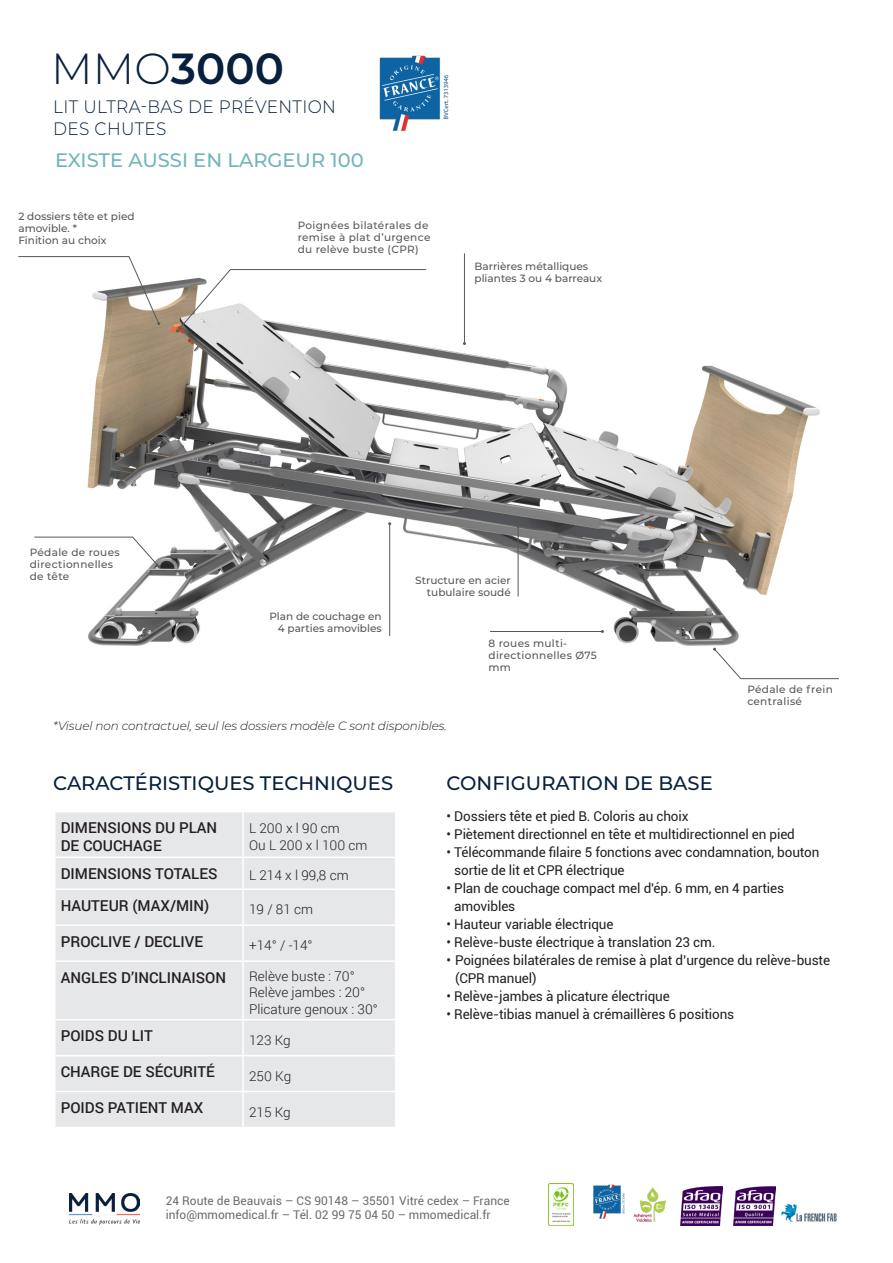
<style>
.page{position:relative;width:893px;height:1263px;background:#fff}
.page>*{position:absolute;margin:0;border:0;box-sizing:border-box;transform-origin:0 0}
.t1{font:600 43.5px "Montserrat";color:#08203d}
.t2{font:500 19.5px "Montserrat";color:#08203d}
.t3{font:500 19.5px "Montserrat";color:#72b5bd}
.surbrillance_GRIS{font:300 18px/21.6px "Montserrat";letter-spacing:.02em;color:#08203d;scale:.94 1}
.t4{font:500 15px/18px "Roboto";color:#231f20}
.Txt-blanc{font:13.5px/18px "Roboto";letter-spacing:-.01em;color:#231f20}
.t5{font:300 13.5px "Roboto";color:#231f20}
.t6{font:12px/14.4px "Roboto";color:#6c6d70}
.Txt-blanc-2{font:italic 300 12px "Montserrat";letter-spacing:-.01em;color:#231f20}
.legendes_Schema{font:500 10.5px/12px "Montserrat";letter-spacing:.03em;color:#57585a}
.legendes_Schema-2{font:500 10.5px/12px "Montserrat";letter-spacing:.01em;color:#57585a}
.s1{font-weight:300}
</style>
<div class="page">
<img style="left:781px;top:1203px;width:56px;height:19px">
<img style="left:734px;top:1187px;width:42px;height:38px">
<img style="left:593px;top:1184px;width:32px;height:34px">
<img style="left:548px;top:1183px;width:25px;height:42px">
<img style="left:70px;top:1194px;width:70px;height:30px">
<img style="left:633px;top:1187px;width:33px;height:35px">
<img style="left:680px;top:1187px;width:42px;height:38px">
<img style="left:87px;top:281px;width:733px;height:367px">
<hr style="left:389px;top:524px;width:1px;height:112px;background:#57585a">
<hr style="left:518px;top:526px;width:1px;height:70px;background:#57585a">
<svg style="left:18px;top:256px;width:142px;height:69px"></svg>
<hr style="left:490px;top:631px;width:112px;height:1px;background:#57585a">
<svg style="left:713px;top:648px;width:126px;height:31px"></svg>
<svg style="left:34px;top:536px;width:126px;height:32px"></svg>
<div style="left:55px;top:812px;width:340px;height:315px;background:#e6e7e9"></div>
<hr style="left:54px;top:960px;width:189px;height:2px;background:#fff">
<hr style="left:54px;top:1019px;width:189px;height:1px;background:#fff">
<hr style="left:54px;top:1055px;width:189px;height:1px;background:#fff">
<hr style="left:54px;top:1091px;width:189px;height:1px;background:#fff">
<hr style="left:242px;top:812px;width:2px;height:44px;background:#fff">
<hr style="left:242px;top:858px;width:2px;height:30px;background:#fff">
<hr style="left:242px;top:890px;width:2px;height:34px;background:#fff">
<hr style="left:242px;top:926px;width:2px;height:34px;background:#fff">
<hr style="left:243px;top:960px;width:153px;height:2px;background:#fff">
<hr style="left:242px;top:962px;width:2px;height:57px;background:#fff">
<hr style="left:243px;top:1019px;width:153px;height:1px;background:#fff">
<hr style="left:242px;top:1020px;width:2px;height:35px;background:#fff">
<hr style="left:243px;top:1055px;width:153px;height:1px;background:#fff">
<hr style="left:242px;top:1056px;width:2px;height:35px;background:#fff">
<hr style="left:243px;top:1091px;width:153px;height:1px;background:#fff">
<hr style="left:242px;top:1092px;width:2px;height:35px;background:#fff">
<hr style="left:54px;top:856px;width:189px;height:2px;background:#fff">
<hr style="left:243px;top:856px;width:153px;height:2px;background:#fff">
<hr style="left:54px;top:888px;width:189px;height:2px;background:#fff">
<hr style="left:243px;top:888px;width:153px;height:2px;background:#fff">
<hr style="left:54px;top:924px;width:189px;height:2px;background:#fff">
<hr style="left:243px;top:924px;width:153px;height:2px;background:#fff">
<img style="left:379px;top:55px;width:70px;height:76px">
<hr style="left:464px;top:253px;width:1px;height:90px;background:#57585a">
<svg style="left:176px;top:269px;width:251px;height:63px"></svg>
<p class="t1" style="left:51px;top:38px;width:234px"><span class="s1">MMO</span>3000</p>
<p class="surbrillance_GRIS" style="left:53px;top:95px;width:302px">LIT ULTRA-BAS DE PRÉVENTION<br>DES CHUTES</p>
<p class="t3" style="left:55px;top:147px;width:310px">EXISTE AUSSI EN LARGEUR 100</p>
<p class="legendes_Schema-2" style="left:18px;top:210px;width:118px">2 dossiers tête et pied amovible. *</p>
<p class="legendes_Schema-2" style="left:18px;top:234px;width:90px">Finition au choix</p>
<p class="legendes_Schema" style="left:298px;top:219px;width:134px">Poignées bilatérales de remise à plat d’urgence du relève buste (CPR)</p>
<p class="legendes_Schema-2" style="left:475px;top:260px;width:129px">Barrières métalliques pliantes 3 ou 4 barreaux</p>
<p class="legendes_Schema" style="left:30px;top:545px;width:91px">Pédale de roues directionnelles de tête</p>
<p class="legendes_Schema-2" style="left:269px;top:609px;width:114px;text-align:right">Plan de couchage en<br>4 parties amovibles</p>
<p class="legendes_Schema-2" style="left:415px;top:574px;width:97px">Structure en acier</p>
<p class="legendes_Schema-2" style="left:427px;top:586px;width:85px">tubulaire soudé</p>
<p class="legendes_Schema" style="left:489px;top:636px;width:110px">8 roues multi&shy;directionnelles Ø75 mm</p>
<p class="Txt-blanc-2" style="left:53px;top:718px;width:395px">*Visuel non contractuel, seul les dossiers modèle C sont disponibles.</p>
<p class="t2" style="left:53px;top:769px;width:341px">CARACTÉRISTIQUES TECHNIQUES</p>
<p class="t2" style="left:446px;top:769px;width:268px">CONFIGURATION DE BASE</p>
<p class="legendes_Schema" style="left:747px;top:683px;width:87px">Pédale de frein centralisé</p>
<p class="t4" style="left:61px;top:818px;width:158px">DIMENSIONS DU PLAN<br>DE COUCHAGE</p>
<p class="t5" style="left:249px;top:819px;width:92px">L 200 x l 90 cm</p>
<p class="t5" style="left:249px;top:835px;width:120px">Ou L 200 x l 100 cm</p>
<p class="t4" style="left:61px;top:864px;width:158px">DIMENSIONS TOTALES</p>
<p class="t5" style="left:249px;top:866px;width:101px">L 214 x l 99,8 cm</p>
<p class="t4" style="left:61px;top:896px;width:150px">HAUTEUR (MAX/MIN)</p>
<p class="t5" style="left:249px;top:900px;width:66px">19 / 81 cm</p>
<p class="t4" style="left:61px;top:932px;width:144px">PROCLIVE / DECLIVE</p>
<p class="t5" style="left:249px;top:936px;width:65px">+14° / -14°</p>
<p class="t4" style="left:61px;top:968px;width:167px">ANGLES D’INCLINAISON</p>
<p class="t5" style="left:249px;top:967px;width:107px">Relève buste : 70°</p>
<p class="t5" style="left:249px;top:983px;width:118px">Relève jambes : 20°</p>
<p class="t5" style="left:249px;top:999px;width:130px">Plicature genoux : 30°</p>
<p class="t4" style="left:61px;top:1026px;width:94px">POIDS DU LIT</p>
<p class="t5" style="left:249px;top:1030px;width:43px">123 Kg</p>
<p class="t4" style="left:61px;top:1062px;width:156px">CHARGE DE SÉCURITÉ</p>
<p class="t5" style="left:249px;top:1066px;width:44px">250 Kg</p>
<p class="t4" style="left:61px;top:1098px;width:144px">POIDS PATIENT MAX</p>
<p class="t5" style="left:249px;top:1102px;width:43px">215 Kg</p>
<p class="Txt-blanc" style="left:447px;top:807px;width:243px">• Dossiers tête et pied B. Coloris au choix</p>
<p class="Txt-blanc" style="left:447px;top:825px;width:350px">• Piètement directionnel en tête et multidirectionnel en pied</p>
<p class="Txt-blanc" style="left:454px;top:843px;width:367px;text-indent:-8px">• Télécommande filaire 5 fonctions avec condamnation, bouton sortie de lit et CPR électrique</p>
<p class="Txt-blanc" style="left:454px;top:879px;width:331px;text-indent:-8px">• Plan de couchage compact mel d'ép. 6 mm, en 4 parties amovibles</p>
<p class="Txt-blanc" style="left:447px;top:915px;width:168px">• Hauteur variable électrique</p>
<p class="Txt-blanc" style="left:447px;top:933px;width:270px">• Relève-buste électrique à translation 23 cm.</p>
<p class="Txt-blanc" style="left:455px;top:951px;width:377px;text-indent:-9px">• Poignées bilatérales de remise à plat d’urgence du relève-buste (CPR manuel)</p>
<p class="Txt-blanc" style="left:447px;top:987px;width:225px">• Relève-jambes à plicature électrique</p>
<p class="Txt-blanc" style="left:447px;top:1005px;width:289px">• Relève-tibias manuel à crémaillères 6 positions</p>
<p class="t6" style="left:166px;top:1193px;width:345px">24 Route de Beauvais – CS 90148 – 35501 Vitré cedex – France info@mmomedical.fr – Tél. 02 99 75 04 50 – mmomedical.fr</p>
</div>
